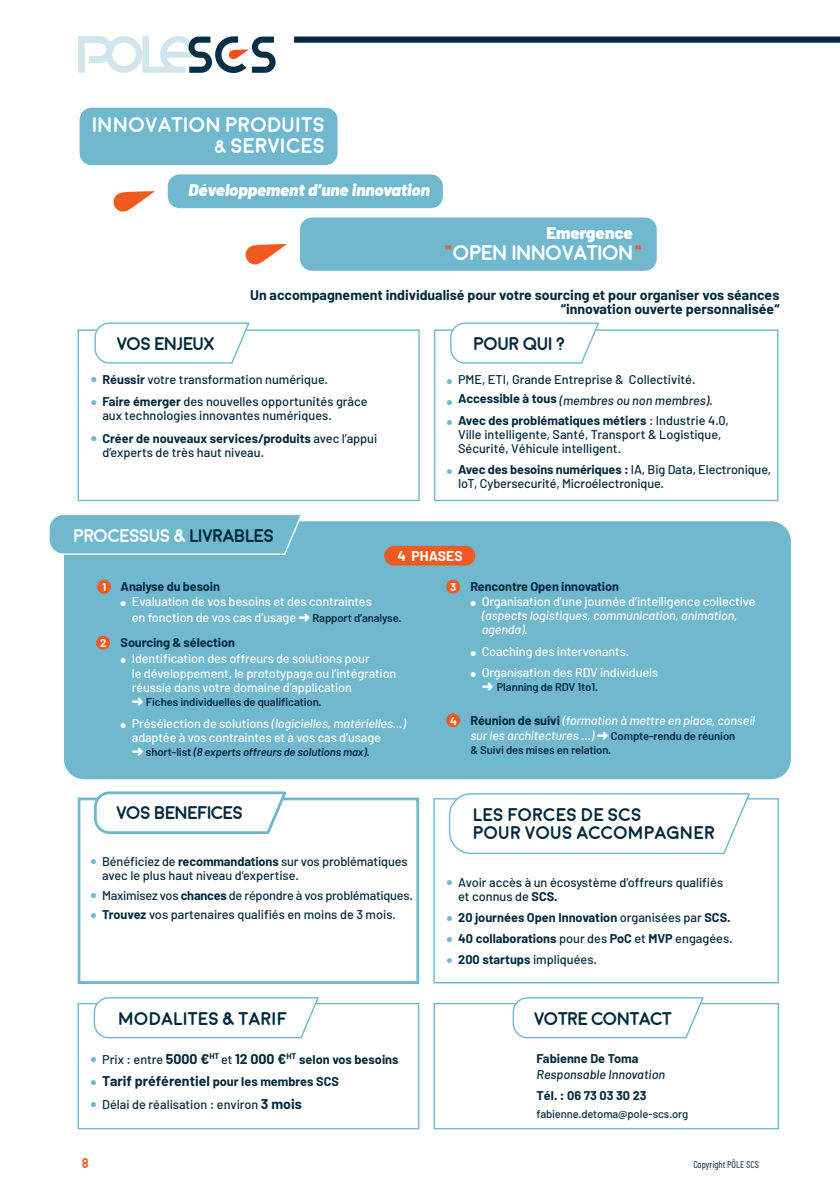
<style>
.page{position:relative;width:840px;height:1191px;background:#fff}
.page>*{position:absolute;margin:0;border:0;box-sizing:border-box;transform-origin:0 0}
.t1{font:700 21.2px "Moon";letter-spacing:-.04em;color:#fff}
.t2{font:700 18.4px/18.4px "Moon";letter-spacing:-.04em;color:#00283e}
.t3{font:700 18.4px "Moon";letter-spacing:-.04em;color:#fff}
.t4{font:italic 900 17px "Barlow";color:#fff}
.t5{font:900 17px "Barlow";color:#fff}
.t6{font:700 14.2px/14px "Barlow";color:#00283e;text-align:right}
.t7{font:700 14.2px "Barlow";color:#fff}
.t8{font:700 14.2px "Moon";color:#f15921}
.t9{font:500 12.6px/14px "Barlow";color:#00283e}
.t10{font:500 12.6px/15.6px "Barlow";letter-spacing:-.01em;color:#fff}
.t11{font:700 12.6px "Barlow";color:#00283e}
.t12{font:italic 500 12.6px/14px "Barlow";letter-spacing:-.01em;color:#fff}
.t13{font:italic 500 12.6px "Barlow";color:#00283e}
.t14{font:500 12.6px "Barlow";letter-spacing:-.02em;color:#00283e}
.t15{font:600 11.2px "Barlow";letter-spacing:-.01em;color:#00283e}
.t16{font:italic 600 11.2px "Barlow";letter-spacing:-.01em;color:#00283e}
.t17{font:500 11.2px "Barlow";letter-spacing:-.01em;color:#00283e}
.t18{font:9.8px "Barlow Condensed";color:#00283e}
.s1{font-size:18.4px}
.s2{color:#f15921}
.s3{color:#70b8cd}
.s4{font-weight:700}
.s5{font-weight:700;font-style:normal}
.s6{color:#00283e}
.s7{font-size:11.2px;color:#fff}
.s8{font-weight:600;font-size:11.2px;color:#00283e}
.s9{color:#fff}
.s10{font-style:italic}
.s11{font-style:normal}
.s12{font-weight:700;font-style:normal;font-size:11.2px}
.s13{font-weight:700;font-style:normal;color:#00283e}
.s14{font-weight:600;font-style:normal;font-size:11.2px;color:#00283e}
.s15{font-weight:500}
.s16{font-size:14.2px}
.s17{font-size:12.6px}
.s18{font-weight:700;font-size:14.2px}
</style>
<div class="page">
<div style="left:294px;top:37px;width:545px;height:6px;background:#00283e"></div>
<svg style="left:78px;top:36px;width:197px;height:37px"></svg>
<div style="left:80px;top:108px;width:257px;height:57px;background:#70b8cd;border-radius:12px"></div>
<div style="left:168px;top:174px;width:274px;height:34px;background:#70b8cd;border-radius:12px"></div>
<div style="left:300px;top:217px;width:356px;height:54px;background:#70b8cd;border-radius:12px"></div>
<svg style="left:113px;top:191px;width:42px;height:21px"></svg>
<svg style="left:245px;top:244px;width:42px;height:20px"></svg>
<div style="left:433px;top:329px;width:345px;height:172px;border:1px solid #70b8cd"></div>
<svg style="left:449px;top:322px;width:151px;height:42px"></svg>
<div style="left:78px;top:329px;width:341px;height:172px;border:1px solid #70b8cd"></div>
<svg style="left:94px;top:322px;width:156px;height:42px"></svg>
<div style="left:64px;top:521px;width:726px;height:258px;background:#70b8cd;border-radius:20px"></div>
<svg style="left:49px;top:515px;width:254px;height:40px"></svg>
<div style="left:97px;top:580px;width:14px;height:14px;background:#f15921;border-radius:50%"></div>
<div style="left:96px;top:636px;width:14px;height:13px;background:#f15921;border-radius:50%"></div>
<div style="left:446px;top:579px;width:14px;height:14px;background:#f15921;border-radius:50%"></div>
<div style="left:384px;top:546px;width:91px;height:19px;background:#f15921;border-radius:10px"></div>
<div style="left:446px;top:713px;width:14px;height:14px;background:#f15921;border-radius:50%"></div>
<div style="left:78px;top:1003px;width:341px;height:126px;border:1px solid #70b8cd"></div>
<svg style="left:93px;top:997px;width:227px;height:42px"></svg>
<div style="left:433px;top:1003px;width:345px;height:126px;border:1px solid #70b8cd"></div>
<svg style="left:511px;top:997px;width:193px;height:42px"></svg>
<div style="left:78px;top:797px;width:341px;height:187px;border:3px solid #70b8cd"></div>
<svg style="left:92px;top:791px;width:196px;height:43px"></svg>
<div style="left:433px;top:798px;width:345px;height:185px;border:1px solid #70b8cd"></div>
<svg style="left:448px;top:793px;width:302px;height:61px"></svg>
<p class="t1" style="left:92px;top:114px;width:235px">INNOVATION PRODUITS</p>
<p class="t1" style="left:214px;top:136px;width:112px"><span class="s1">&amp;</span> SERVICES</p>
<p class="t4" style="left:188px;top:179px;width:243px">Développement d’une innovation</p>
<p class="t5" style="left:546px;top:222px;width:88px">Emergence</p>
<p class="t1" style="left:443px;top:243px;width:203px"><span class="s2">“</span>OPEN INNOVATION<span class="s2">“</span></p>
<p class="t6" style="left:250px;top:288px;width:530px">Un accompagnement individualisé pour votre sourcing et pour organiser vos séances “innovation ouverte personnalisée“</p>
<p class="t2" style="left:117px;top:335px;width:100px">VOS ENJEUX</p>
<p class="t2" style="left:473px;top:335px;width:93px">POUR QUI ?</p>
<p class="t9" style="left:91px;top:372px;width:238px"><span class="s3">●</span> <span class="s4">Réussir</span> votre transformation numérique.</p>
<p class="t9" style="left:102px;top:394px;width:267px;text-indent:-11px"><span class="s3">●</span> <span class="s4">Faire émerger</span> des nouvelles opportunités grâce aux technologies innovantes numériques.</p>
<p class="t9" style="left:102px;top:431px;width:276px;text-indent:-11px"><span class="s3">●</span> <span class="s4">Créer de nouveaux services/produits</span> avec l’appui d’experts de très haut niveau.</p>
<p class="t9" style="left:446px;top:372px;width:250px"><span class="s3">●</span> PME, ETI, Grande Entreprise &amp; Collectivité.</p>
<p class="t13" style="left:446px;top:392px;width:267px"><span class="s3">●</span> <span class="s5">Accessible à tous</span> (membres ou non membres).</p>
<p class="t9" style="left:458px;top:413px;width:272px;text-indent:-11px"><span class="s3">●</span> <span class="s4">Avec des problématiques métiers</span> : Industrie 4.0,<br>Ville intelligente, Santé, Transport &amp; Logistique,<br>Sécurité, Véhicule intelligent.</p>
<p class="t9" style="left:458px;top:462px;width:314px;text-indent:-11px"><span class="s3">●</span> <span class="s4">Avec des besoins numériques :</span> IA, Big Data, Electronique,<br>IoT, Cybersecurité, Microélectronique.</p>
<p class="t3" style="left:73px;top:526px;width:202px">PROCESSUS &amp; <span class="s6">LIVRABLES</span></p>
<p class="t11" style="left:102px;top:578px;width:119px"><span class="s7">1</span> Analyse du besoin</p>
<p class="t10" style="left:132px;top:593px;width:271px;text-indent:-11px">● Evaluation de vos besoins et des contraintes<br>en fonction de vos cas d’usage ➜ <span class="s8">Rapport d’analyse.</span></p>
<p class="t11" style="left:100px;top:635px;width:136px"><span class="s7">2</span> Sourcing &amp; sélection</p>
<p class="t10" style="left:132px;top:650px;width:266px;text-indent:-11px">● Identification des offreurs de solutions pour<br>le développement, le prototypage ou l’intégration</p>
<p class="t10" style="left:132px;top:679px;width:221px">réussie dans votre domaine d’application</p>
<p class="t15" style="left:132px;top:695px;width:191px"><span class="s9">➜</span> Fiches individuelles de qualification.</p>
<p class="t10" style="left:132px;top:715px;width:275px;line-height:14px;text-indent:-11px">● Présélection de solutions <span class="s10">(logicielles, matérielles...) </span>adaptée à vos contraintes et à vos cas d’usage</p>
<p class="t16" style="left:132px;top:744px;width:239px"><span class="s9">➜</span> <span class="s11">short-list</span> (8 experts offreurs de solutions max).</p>
<p class="t7" style="left:397px;top:546px;width:67px">4 PHASES</p>
<p class="t11" style="left:450px;top:578px;width:170px"><span class="s7">3</span> Rencontre Open innovation</p>
<p class="t12" style="left:481px;top:594px;width:275px;text-indent:-11px">● <span class="s11">Organisation d’une journée d’intelligence collective </span>(aspects logistiques, communication, animation, agenda).</p>
<p class="t10" style="left:470px;top:643px;width:160px">● Coaching des intervenants.</p>
<p class="t10" style="left:470px;top:664px;width:189px">● Organisation des RDV individuels</p>
<p class="t15" style="left:481px;top:680px;width:118px"><span class="s9">➜</span> Planning de RDV 1to1.</p>
<p class="t12" style="left:450px;top:712px;width:306px;line-height:15.6px;text-align:center"><span class="s12">4</span> <span class="s13">Réunion de suivi</span> (formation à mettre en place, conseil sur les architectures …) ➜ <span class="s14">Compte-rendu de réunion</span></p>
<p class="t15" style="left:470px;top:743px;width:142px">&amp; Suivi des mises en relation.</p>
<p class="t2" style="left:116px;top:804px;width:128px">VOS BENEFICES</p>
<p class="t9" style="left:102px;top:854px;width:307px;text-indent:-11px"><span class="s3">●</span> Bénéficiez de <span class="s4">recommandations</span> sur vos problématiques avec le plus haut niveau d’expertise.</p>
<p class="t14" style="left:91px;top:887px;width:323px"><span class="s3">●</span> Maximisez vos <span class="s4">chances</span> de répondre à vos problématiques.</p>
<p class="t9" style="left:91px;top:907px;width:306px"><span class="s3">●</span> <span class="s4">Trouvez</span> vos partenaires qualifiés en moins de 3 mois.</p>
<p class="t2" style="left:472px;top:805px;width:244px">LES FORCES DE SCS<br>POUR VOUS ACCOMPAGNER</p>
<p class="t9" style="left:458px;top:874px;width:266px;text-indent:-11px"><span class="s3">●</span> Avoir accès à un écosystème d’offreurs qualifiés et connus de <span class="s4">SCS.</span></p>
<p class="t11" style="left:446px;top:909px;width:285px"><span class="s3">●</span> 20 journées Open Innovation <span class="s15">organisées par</span> SCS.</p>
<p class="t11" style="left:446px;top:930px;width:287px"><span class="s3">●</span> 40 collaborations <span class="s15">pour des</span> PoC <span class="s15">et</span> MVP <span class="s15">engagées.</span></p>
<p class="t11" style="left:446px;top:952px;width:151px"><span class="s3">●</span> 200 startups <span class="s15">impliquées.</span></p>
<p class="t2" style="left:118px;top:1009px;width:171px">MODALITES &amp; TARIF</p>
<p class="t2" style="left:533px;top:1010px;width:140px">VOTRE CONTACT</p>
<p class="t11" style="left:91px;top:1051px;width:309px"><span class="s3">●</span> <span class="s15">Prix : entre</span> <span class="s16">5000 €</span><sup>HT</sup> <span class="s15">et</span> <span class="s16">12 000 €</span><sup>HT</sup> selon vos besoins</p>
<p class="t6" style="left:91px;top:1074px;width:249px"><span class="s3">●</span> Tarif préférentiel <span class="s17">pour les membres SCS</span></p>
<p class="t9" style="left:91px;top:1097px;width:212px"><span class="s3">●</span> Délai de réalisation : environ <span class="s18">3 mois</span></p>
<p class="t11" style="left:536px;top:1050px;width:103px">Fabienne De Toma</p>
<p class="t13" style="left:536px;top:1066px;width:130px">Responsable Innovation</p>
<p class="t11" style="left:536px;top:1087px;width:111px">Tél. : 06 73 03 30 23</p>
<p class="t17" style="left:536px;top:1107px;width:153px">fabienne.detoma@pole-scs.org</p>
<p class="t8" style="left:81px;top:1155px;width:10px">8</p>
<p class="t18" style="left:693px;top:1158px;width:67px">Copyright PÔLE SCS</p>
</div>
